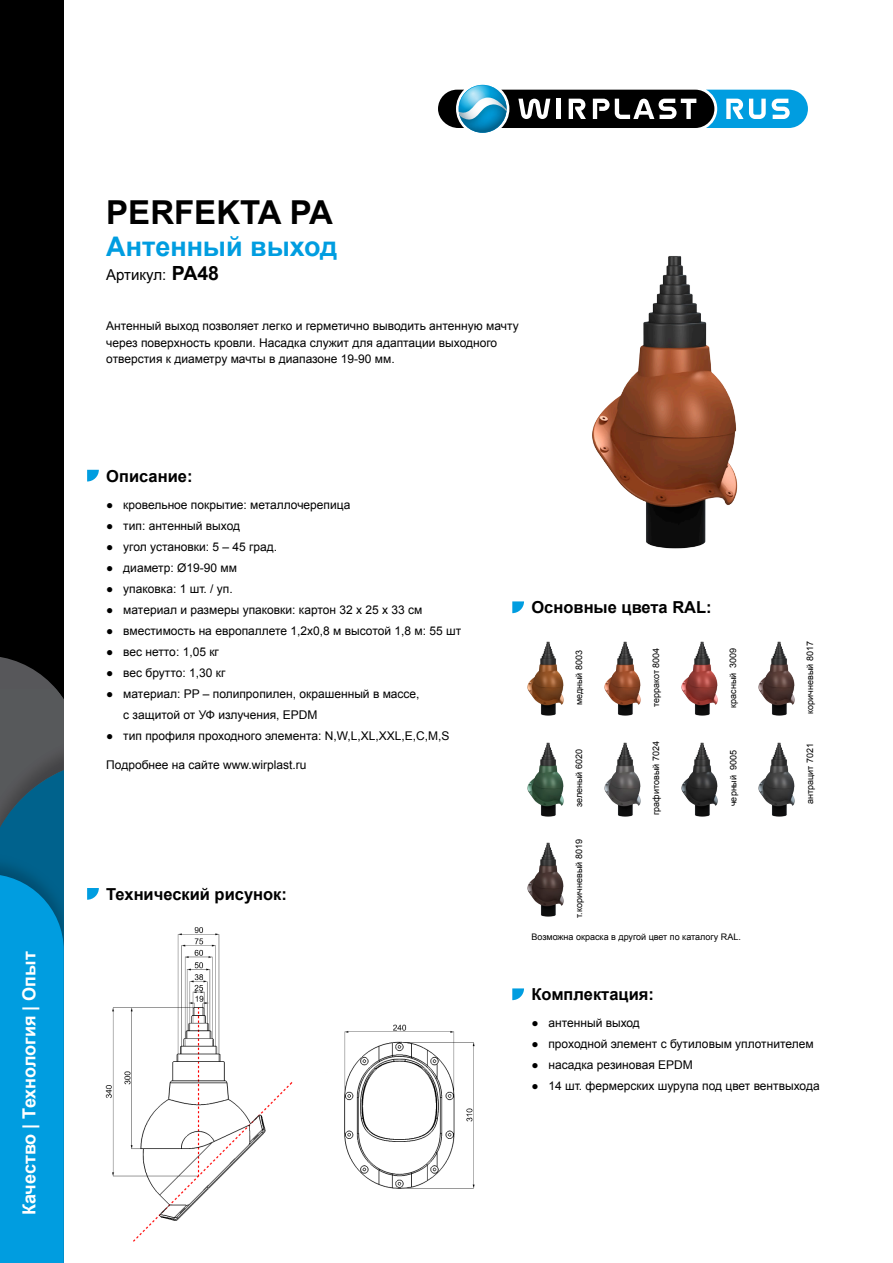
<style>
.page{position:relative;width:893px;height:1263px;background:#fff}
.page>*{position:absolute;margin:0;border:0;box-sizing:border-box;transform-origin:0 0}
.t1{font:700 33px "Arial";color:#000}
.t2{font:700 27px "Arial";color:#009de0}
.t3{font:700 18px "Arial";color:#fff}
.t4{font:700 16.5px "Arial";color:#000}
.t5{font:15px "Arial";color:#000}
.t6{font:12px/16.5px "Arial";color:#000}
.t7{font:9px "Arial";color:#000}
.s1{font-weight:700;font-size:19.5px}
</style>
<div class="page">
<svg style="left:87px;top:888px;width:12px;height:12px"></svg>
<svg style="left:87px;top:470px;width:12px;height:11px"></svg>
<img style="left:105px;top:927px;width:370px;height:315px">
<svg style="left:512px;top:601px;width:12px;height:12px"></svg>
<img style="left:592px;top:256px;width:146px;height:293px">
<img style="left:527px;top:641px;width:37px;height:276px">
<img style="left:604px;top:641px;width:37px;height:176px">
<img style="left:681px;top:641px;width:37px;height:176px">
<img style="left:758px;top:641px;width:37px;height:176px">
<svg style="left:512px;top:988px;width:12px;height:12px"></svg>
<div style="left:0;top:0;width:64px;height:1263px;background:#000"></div>
<svg style="left:0;top:657px;width:64px;height:606px;background:#1180b0"></svg>
<img style="left:459px;top:85px;width:48px;height:48px">
<svg style="left:438px;top:90px;width:370px;height:38px"></svg>
<svg style="left:459px;top:85px;width:47px;height:47px;background:#47a8ce"></svg>
<h3 class="t3" style="left:16px;top:1215px;width:265px;rotate:-90deg">Качество | Технология | Опыт</h3>
<h1 class="t1" style="left:106px;top:189px;width:228px">PERFEKTA PA</h1>
<h2 class="t2" style="left:106px;top:228px;width:233px">Антенный выход</h2>
<p class="t5" style="left:106px;top:264px;width:114px">Артикул: <span class="s1">PA48</span></p>
<p class="t6" style="left:106px;top:318px;width:414px">Антенный выход позволяет легко и герметично выводить антенную мачту через поверхность кровли. Насадка служит для адаптации выходного отверстия к диаметру мачты в диапазоне 19-90 мм.</p>
<h3 class="t4" style="left:106px;top:464px;width:88px">Описание:</h3>
<p class="t6" style="left:106px;top:496px;width:246px">● кровельное покрытие: металлочерепица</p>
<p class="t6" style="left:106px;top:517px;width:135px">● тип: антенный выход</p>
<p class="t6" style="left:106px;top:538px;width:172px">● угол установки: 5 – 45 град.</p>
<p class="t6" style="left:106px;top:559px;width:132px">● диаметр: Ø19-90 мм</p>
<p class="t6" style="left:106px;top:580px;width:128px">● упаковка: 1 шт. / уп.</p>
<p class="t6" style="left:106px;top:601px;width:318px">● материал и размеры упаковки: картон 32 x 25 x 33 см</p>
<p class="t6" style="left:106px;top:622px;width:356px">● вместимость на европаллете 1,2х0,8 м высотой 1,8 м: 55 шт</p>
<p class="t6" style="left:106px;top:643px;width:114px">● вес нетто: 1,05 кг</p>
<p class="t6" style="left:106px;top:664px;width:121px">● вес брутто: 1,30 кг</p>
<p class="t6" style="left:123px;top:683px;width:298px;line-height:21px;text-indent:-17px">● материал: PP – полипропилен, окрашенный в массе, с защитой от УФ излучения, EPDM</p>
<p class="t6" style="left:106px;top:727px;width:345px">● тип профиля проходного элемента: N,W,L,XL,XXL,E,C,M,S</p>
<p class="t6" style="left:106px;top:757px;width:202px">Подробнее на сайте www.wirplast.ru</p>
<h3 class="t4" style="left:106px;top:882px;width:182px">Технический рисунок:</h3>
<h3 class="t4" style="left:531px;top:596px;width:182px">Основные цвета RAL:</h3>
<p class="t7" style="left:573px;top:705px;width:57px;rotate:-90deg">медный 8003</p>
<p class="t7" style="left:650px;top:707px;width:61px;rotate:-90deg">терракот 8004</p>
<p class="t7" style="left:727px;top:707px;width:61px;rotate:-90deg">красный 3009</p>
<p class="t7" style="left:804px;top:714px;width:74px;rotate:-90deg">коричневый 8017</p>
<p class="t7" style="left:573px;top:807px;width:59px;rotate:-90deg">зеленый 6020</p>
<p class="t7" style="left:650px;top:815px;width:75px;rotate:-90deg">графитовый 7024</p>
<p class="t7" style="left:727px;top:806px;width:58px;rotate:-90deg">черный 9005</p>
<p class="t7" style="left:804px;top:804px;width:62px;rotate:-90deg">антрацит 7021</p>
<p class="t7" style="left:573px;top:918px;width:80px;rotate:-90deg">т.коричневый 8019</p>
<p class="t7" style="left:531px;top:931px;width:211px">Возможна окраска в другой цвет по каталогу RAL.</p>
<h3 class="t4" style="left:531px;top:983px;width:124px">Комплектация:</h3>
<p class="t6" style="left:531px;top:1014px;width:110px">● антенный выход</p>
<p class="t6" style="left:531px;top:1035px;width:284px">● проходной элемент с бутиловым уплотнителем</p>
<p class="t6" style="left:531px;top:1056px;width:163px">● насадка резиновая EPDM</p>
<p class="t6" style="left:531px;top:1077px;width:290px">● 14 шт. фермерских шурупа под цвет вентвыхода</p>
</div>
